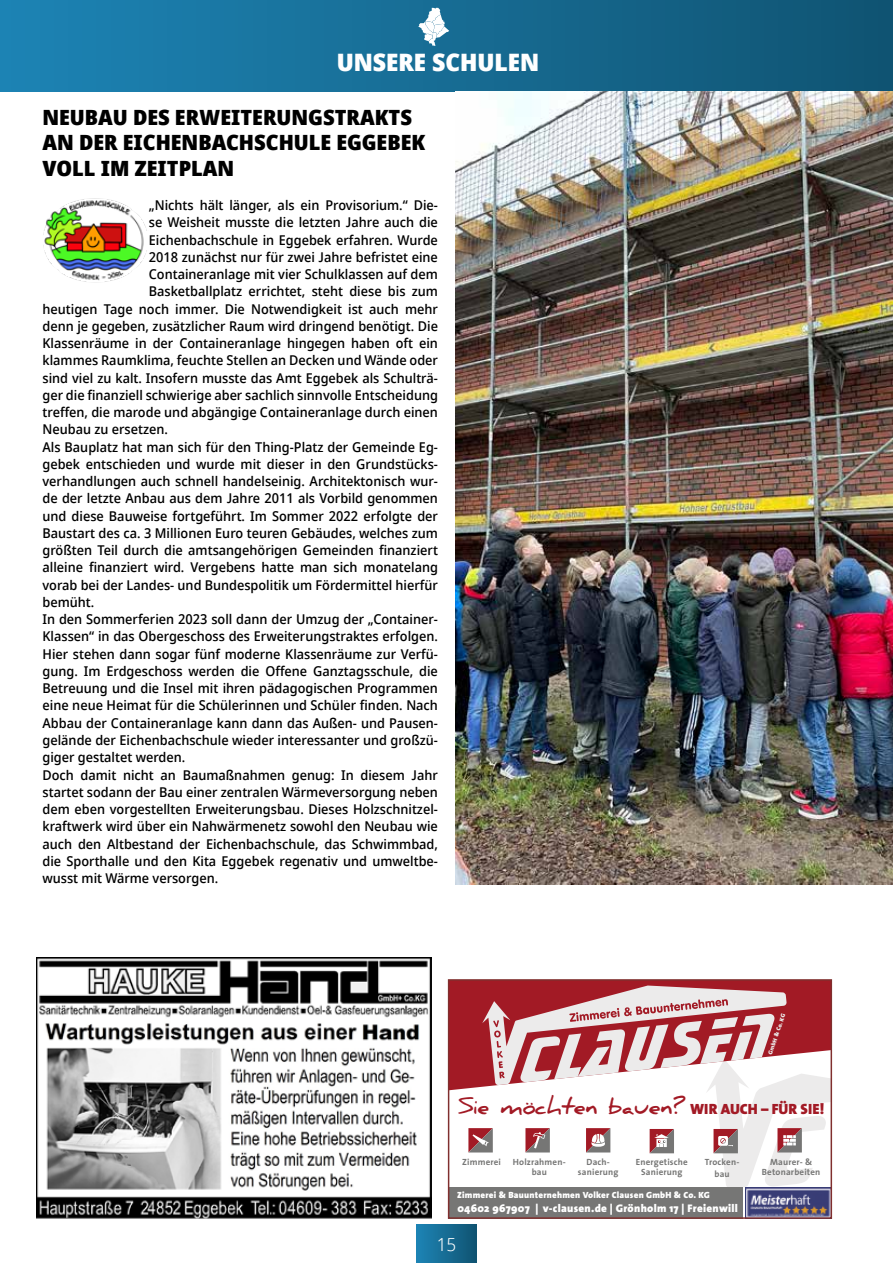
<style>
.page{position:relative;width:893px;height:1263px;background:#fff}
.page>*{position:absolute;margin:0;border:0;box-sizing:border-box;transform-origin:0 0}
.t1{font:900 24px "Avrile Sans";color:#fff}
.t2{font:700 22.2px "Daniel";color:#a21a25}
.t3{font:900 21px/25.2px "Avrile Sans";color:#000}
.t4{font:300 18px "Avrile Sans";color:#fff}
.t5{font:500 13.5px "Avrile Sans";color:#000}
.t6{font:900 11.1px "The Sans";letter-spacing:.025em;color:#fff}
.t7{font:700 9px/10.5px "The Sans";letter-spacing:.02em;color:#767675;text-align:center}
.t8{font:900 9px "The Sans";letter-spacing:.025em;color:#fff}
.t9{font:900 6px "The Sans";color:#ecebeb}
.s1{font-family:"The Sans";font-weight:900;font-size:14.85px}
</style>
<div class="page">
<div style="left:417px;top:1225px;width:59px;height:38px;background:linear-gradient(to right,#1d84b5,#105472)"></div>
<div style="left:0;top:0;width:893px;height:91px;background:linear-gradient(to right,#1d84b5,#105472)"></div>
<svg style="left:418px;top:8px;width:31px;height:38px"></svg>
<img style="left:455px;top:91px;width:438px;height:793px">
<img style="left:43px;top:198px;width:104px;height:85px">
<img style="left:36px;top:957px;width:396px;height:262px">
<div style="left:449px;top:1187px;width:294px;height:31px;background:#767675"></div>
<svg style="left:451px;top:982px;width:378px;height:207px"></svg>
<img style="left:746px;top:1187px;width:83px;height:29px">
<div style="left:448px;top:979px;width:384px;height:240px;border:2px solid #802f2e"></div>
<h1 class="t1" style="left:337px;top:44px;width:204px">UNSERE SCHULEN</h1>
<h3 class="t3" style="left:43px;top:105px;width:384px">NEUBAU DES ERWEITERUNGSTRAKTS<br>AN DER EICHENBACHSCHULE EGGEBEK<br>VOLL IM ZEITPLAN</h3>
<p class="t5" style="left:149px;top:196px;width:291px">„Nichts hält länger, als ein Provisorium.“ Die-</p>
<p class="t5" style="left:149px;top:213px;width:291px">se Weisheit musste die letzten Jahre auch die</p>
<p class="t5" style="left:149px;top:230px;width:291px">Eichenbachschule in Eggebek erfahren. Wurde</p>
<p class="t5" style="left:149px;top:247px;width:291px">2018 zunächst nur für zwei Jahre befristet eine</p>
<p class="t5" style="left:149px;top:265px;width:291px">Containeranlage mit vier Schulklassen auf dem</p>
<p class="t5" style="left:149px;top:282px;width:291px">Basketballplatz errichtet, steht diese bis zum</p>
<p class="t5" style="left:43px;top:299px;width:397px">heutigen Tage noch immer. Die Notwendigkeit ist auch mehr</p>
<p class="t5" style="left:43px;top:316px;width:397px">denn je gegeben, zusätzlicher Raum wird dringend benötigt. Die</p>
<p class="t5" style="left:43px;top:334px;width:397px">Klassenräume in der Containeranlage hingegen haben oft ein</p>
<p class="t5" style="left:43px;top:351px;width:397px">klammes Raumklima, feuchte Stellen an Decken und Wände oder</p>
<p class="t5" style="left:43px;top:368px;width:397px">sind viel zu kalt. Insofern musste das Amt Eggebek als Schulträ-</p>
<p class="t5" style="left:43px;top:385px;width:397px">ger die finanziell schwierige aber sachlich sinnvolle Entscheidung</p>
<p class="t5" style="left:43px;top:403px;width:397px">treffen, die marode und abgängige Containeranlage durch einen</p>
<p class="t5" style="left:43px;top:420px;width:127px">Neubau zu ersetzen.</p>
<p class="t5" style="left:43px;top:437px;width:397px">Als Bauplatz hat man sich für den Thing-Platz der Gemeinde Eg-</p>
<p class="t5" style="left:43px;top:454px;width:397px">gebek entschieden und wurde mit dieser in den Grundstücks-</p>
<p class="t5" style="left:43px;top:472px;width:397px">verhandlungen auch schnell handelseinig. Architektonisch wur-</p>
<p class="t5" style="left:43px;top:489px;width:397px">de der letzte Anbau aus dem Jahre 2011 als Vorbild genommen</p>
<p class="t5" style="left:43px;top:506px;width:397px">und diese Bauweise fortgeführt. Im Sommer 2022 erfolgte der</p>
<p class="t5" style="left:43px;top:523px;width:397px">Baustart des ca. 3 Millionen Euro teuren Gebäudes, welches zum</p>
<p class="t5" style="left:43px;top:541px;width:397px">größten Teil durch die amtsangehörigen Gemeinden finanziert</p>
<p class="t5" style="left:43px;top:558px;width:397px">alleine finanziert wird. Vergebens hatte man sich monatelang</p>
<p class="t5" style="left:43px;top:575px;width:397px">vorab bei der Landes- und Bundespolitik um Fördermittel hierfür</p>
<p class="t5" style="left:43px;top:592px;width:53px">bemüht.</p>
<p class="t5" style="left:43px;top:610px;width:397px">In den Sommerferien 2023 soll dann der Umzug der „Container-</p>
<p class="t5" style="left:43px;top:627px;width:397px">Klassen“ in das Obergeschoss des Erweiterungstraktes erfolgen.</p>
<p class="t5" style="left:43px;top:644px;width:397px">Hier stehen dann sogar fünf moderne Klassenräume zur Verfü-</p>
<p class="t5" style="left:43px;top:661px;width:397px">gung. Im Erdgeschoss werden die Offene Ganztagsschule, die</p>
<p class="t5" style="left:43px;top:679px;width:397px">Betreuung und die Insel mit ihren pädagogischen Programmen</p>
<p class="t5" style="left:43px;top:696px;width:397px">eine neue Heimat für die Schülerinnen und Schüler finden. Nach</p>
<p class="t5" style="left:43px;top:713px;width:397px">Abbau der Containeranlage kann dann das Außen- und Pausen-</p>
<p class="t5" style="left:43px;top:730px;width:397px">gelände der Eichenbachschule wieder interessanter und großzü-</p>
<p class="t5" style="left:43px;top:748px;width:144px">giger gestaltet werden.</p>
<p class="t5" style="left:43px;top:765px;width:397px">Doch damit nicht an Baumaßnahmen genug: In diesem Jahr</p>
<p class="t5" style="left:43px;top:782px;width:397px">startet sodann der Bau einer zentralen Wärmeversorgung neben</p>
<p class="t5" style="left:43px;top:799px;width:397px">dem eben vorgestellten Erweiterungsbau. Dieses Holzschnitzel-</p>
<p class="t5" style="left:43px;top:817px;width:397px">kraftwerk wird über ein Nahwärmenetz sowohl den Neubau wie</p>
<p class="t5" style="left:43px;top:834px;width:397px">auch den Altbestand der Eichenbachschule, das Schwimmbad,</p>
<p class="t5" style="left:43px;top:851px;width:397px">die Sporthalle und den Kita Eggebek regenativ und umweltbe-</p>
<p class="t5" style="left:43px;top:868px;width:177px">wusst mit Wärme versorgen.</p>
<p class="t9" style="left:765px;top:1052px;width:43px;rotate:-71deg">Gm bH &amp; Co. KG</p>
<h2 class="t2" style="left:458px;top:1093px;width:367px">Sie möchten bauen? <span class="s1">WIR AUCH – FÜR SIE!</span></h2>
<p class="t7" style="left:462px;top:1156px;width:40px">Zimmerei</p>
<p class="t7" style="left:705px;top:1156px;width:36px;line-height:11.7px">Trocken&shy;bau</p>
<p class="t7" style="left:762px;top:1156px;width:60px">Maurer- &amp;<br>Betonarbeiten</p>
<p class="t7" style="left:513px;top:1156px;width:54px">Holzrahmen&shy;bau</p>
<p class="t7" style="left:578px;top:1156px;width:42px">Dach&shy;sanierung</p>
<p class="t7" style="left:636px;top:1156px;width:54px">Energetische<br>Sanierung</p>
<p class="t8" style="left:457px;top:1187px;width:254px">Zimmerei &amp; Bauunternehmen Volker Clausen GmbH &amp; Co. KG</p>
<p class="t6" style="left:457px;top:1198px;width:282px">04602 967907 | v-clausen.de | Grönholm 17 | Freienwill</p>
<h3 class="t4" style="left:437px;top:1232px;width:21px">15</h3>
</div>
